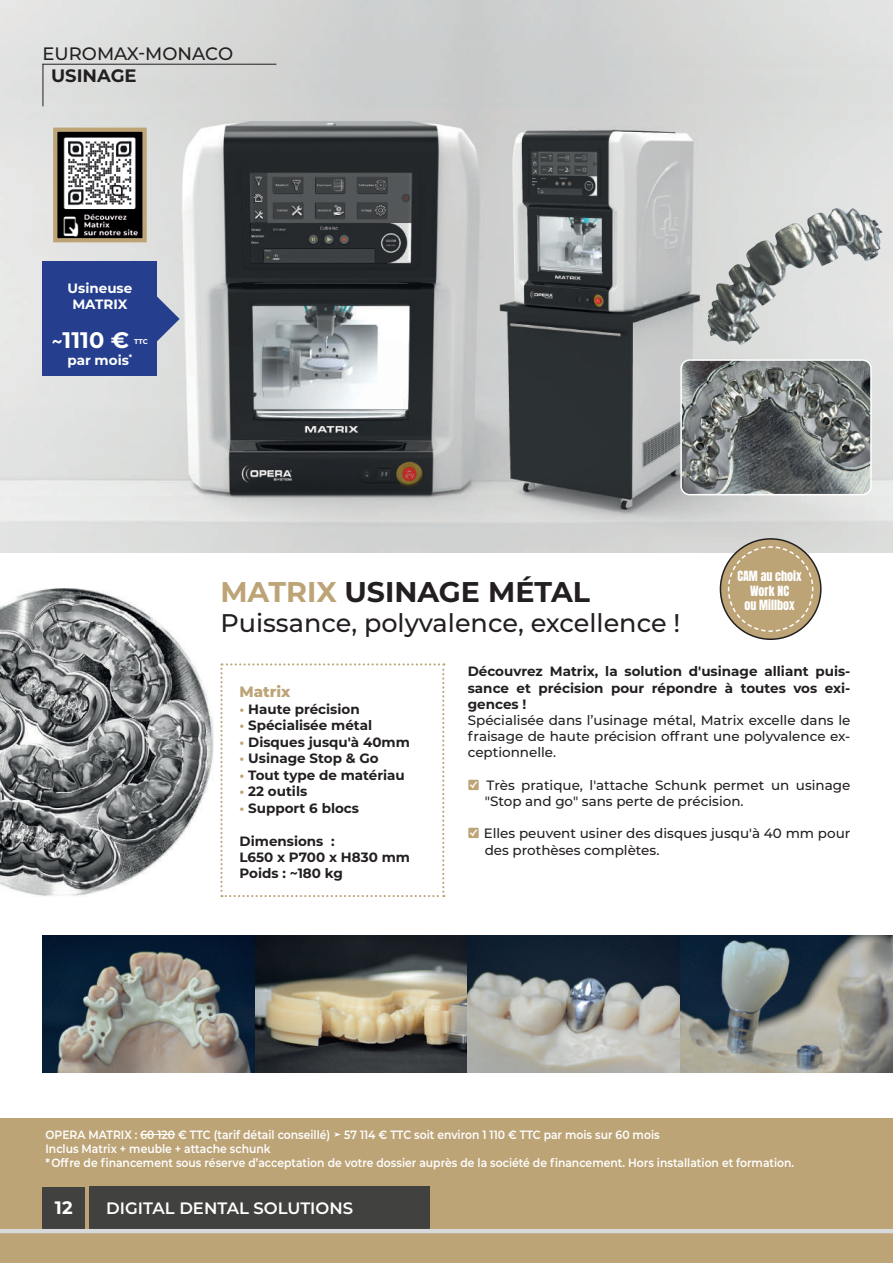
<style>
.page{position:relative;width:893px;height:1263px;background:#fff}
.page>*{position:absolute;margin:0;border:0;box-sizing:border-box;transform-origin:0 0}
.t1{font:700 28.5px "Montserrat";color:#231f20}
.t2{font:500 25.5px "Montserrat";color:#231f20}
.t3{font:700 22.5px "Montserrat";color:#fff}
.t4{font:500 18px "Montserrat";color:#231f20}
.t5{font:700 18px "Montserrat";color:#231f20}
.t6{font:700 18px "Montserrat";color:#fff}
.t7{font:600 16.5px "Montserrat";color:#fff}
.t8{font:800 15px "Montserrat";color:#bda477}
.t9{font:500 13.5px/16.2px "Montserrat";color:#231f20}
.t10{font:700 13.5px/16.2px "Montserrat";color:#231f20;text-align:justify}
.t11{font:700 13.5px/16.5px "Montserrat";color:#fff;text-align:center}
.t12{font:600 12px/14.4px "Montserrat";color:#fff;scale:.9 1}
.t13{font:12px/14.4px "Anton";color:#fff;text-align:center}
.t14{font:700 7.05px "Montserrat";color:#fff}
.s1{font-size:18px}
.s2{color:#bda477}
.s3{font-family:"Arrows";font-weight:400}
</style>
<div class="page">
<img style="left:0;top:0;width:893px;height:553px">
<div style="left:0;top:1118px;width:893px;height:145px;background:#bda477"></div>
<div style="left:89px;top:1186px;width:340px;height:43px;background:#414140"></div>
<div style="left:43px;top:1188px;width:42px;height:42px;background:#414140"></div>
<hr style="left:0;top:1229px;width:893px;height:4px;background:#d8d9db">
<hr style="left:140px;top:1134px;width:35px;height:1px;background:#fff">
<svg style="left:220px;top:663px;width:224px;height:234px"></svg>
<img style="left:0;top:589px;width:213px;height:307px">
<img style="left:43px;top:936px;width:212px;height:136px">
<svg style="left:255px;top:936px;width:213px;height:136px;background:#6b685b"></svg>
<svg style="left:468px;top:936px;width:212px;height:136px;background:#7e8284"></svg>
<svg style="left:680px;top:936px;width:213px;height:136px;background:#777e7e"></svg>
<img style="left:58px;top:133px;width:84px;height:104px">
<div style="left:53px;top:128px;width:94px;height:114px;border:4px solid #bda477"></div>
<hr style="left:43px;top:64px;width:233px;height:1px;background:#231f20">
<hr style="left:43px;top:64px;width:1px;height:42px;background:#231f20">
<svg style="left:157px;top:296px;width:23px;height:46px"></svg>
<div style="left:43px;top:261px;width:114px;height:115px;background:#253f8e"></div>
<svg style="left:720px;top:539px;width:101px;height:100px"></svg>
<div style="left:720px;top:538px;width:102px;height:102px;border:2px solid #231f20;border-radius:50%"></div>
<svg style="left:727px;top:545px;width:87px;height:88px;background:#bfa981"></svg>
<img style="left:681px;top:360px;width:190px;height:135px">
<div style="left:680px;top:359px;width:192px;height:136px;border:2px solid #fff;border-radius:9px"></div>
<img style="left:708px;top:210px;width:124px;height:135px">
<h3 class="t4" style="left:43px;top:41px;width:192px">EUROMAX-MONACO</h3>
<h3 class="t5" style="left:51px;top:63px;width:87px">USINAGE</h3>
<p class="t11" style="left:68px;top:279px;width:66px">Usineuse<br>MATRIX</p>
<h3 class="t3" style="left:52px;top:324px;width:79px"><span class="s1">~</span>1110 €</h3>
<p class="t14" style="left:134px;top:337px;width:15px">TTC</p>
<p class="t11" style="left:67px;top:351px;width:66px">par mois<sup>*</sup></p>
<p class="t13" style="left:737px;top:570px;width:66px">CAM au choix<br>Work NC<br>ou Millbox</p>
<h1 class="t1" style="left:220px;top:571px;width:371px"><span class="s2">MATRIX</span> USINAGE MÉTAL</h1>
<h2 class="t2" style="left:220px;top:605px;width:461px">Puissance, polyvalence, excellence !</h2>
<p class="t10" style="left:468px;top:663px;width:384px">Découvrez Matrix, la solution d'usinage alliant puis&shy;sance et précision pour répondre à toutes vos exi&shy;gences !</p>
<p class="t9" style="left:468px;top:712px;width:384px;text-align:justify">Spécialisée dans l’usinage métal, Matrix excelle dans le fraisage de haute précision offrant une polyvalence ex&shy;ceptionnelle.</p>
<p class="t9" style="left:485px;top:776px;width:367px">Très pratique, l'attache Schunk permet un usinage "Stop and go" sans perte de précision.</p>
<p class="t9" style="left:484px;top:825px;width:368px">Elles peuvent usiner des disques jusqu'à 40 mm pour des prothèses complètes.</p>
<p class="t8" style="left:240px;top:681px;width:53px">Matrix</p>
<p class="t10" style="left:240px;top:700px;width:122px"><span class="s2">•</span> Haute précision</p>
<p class="t10" style="left:240px;top:716px;width:134px"><span class="s2">•</span> Spécialisée métal</p>
<p class="t10" style="left:240px;top:733px;width:172px"><span class="s2">•</span> Disques jusqu'à 40mm</p>
<p class="t10" style="left:240px;top:749px;width:141px"><span class="s2">•</span> Usinage Stop &amp; Go</p>
<p class="t10" style="left:240px;top:766px;width:167px"><span class="s2">•</span> Tout type de matériau</p>
<p class="t10" style="left:240px;top:782px;width:69px"><span class="s2">•</span> 22 outils</p>
<p class="t10" style="left:240px;top:799px;width:121px"><span class="s2">•</span> Support 6 blocs</p>
<p class="t10" style="left:240px;top:832px;width:172px;text-align:left">Dimensions :<br>L650 x P700 x H830 mm<br>Poids : ~180 kg</p>
<p class="t12" style="left:46px;top:1126px;width:833px">OPERA MATRIX : 60 120 € TTC (tarif détail conseillé) <span class="s3">a</span> 57 114 € TTC soit environ 1 110 € TTC par mois sur 60 mois<br>Inclus Matrix + meuble + attache schunk<br>*Offre de financement sous réserve d’acceptation de votre dossier auprès de la société de financement. Hors installation et formation.</p>
<h3 class="t6" style="left:55px;top:1194px;width:19px">12</h3>
<p class="t7" style="left:106px;top:1197px;width:248px">DIGITAL DENTAL SOLUTIONS</p>
</div>
